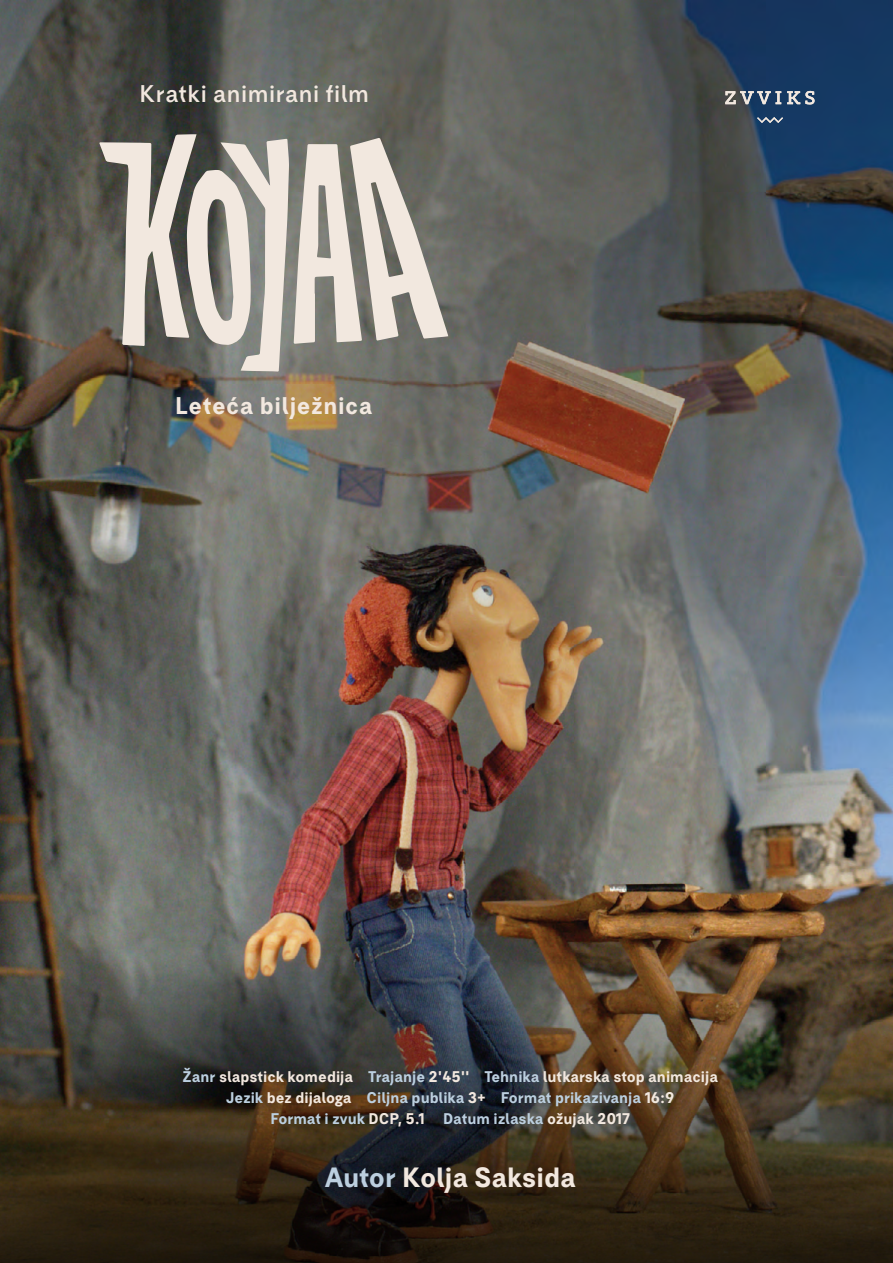
<style>
.page{position:relative;width:893px;height:1263px;background:#fff}
.page>*{position:absolute;margin:0;border:0;box-sizing:border-box;transform-origin:0 0}
.t1{font:700 27px "BC Falster Grotesk RB";letter-spacing:-.005em;color:#f2e8df}
.t2{font:700 23.4px "BC Falster Grotesk LM";letter-spacing:.02em;color:#f2e8df}
.t3{font:700 23.4px "BC Falster Grotesk RB";letter-spacing:.02em;color:#f2e8df}
.t4{font:700 15px/21px "BC Falster Grotesk RB";color:#f2e8df;text-align:center}
.s1{color:#bccfdf}
</style>
<div class="page">
<img style="left:0;top:0;width:893px;height:926px">
<svg style="left:787px;top:91px;width:28px;height:14px"></svg>
<svg style="left:757px;top:117px;width:26px;height:6px"></svg>
<svg style="left:725px;top:91px;width:56px;height:13px"></svg>
<img style="left:0;top:926px;width:893px;height:337px">
<svg style="left:99px;top:134px;width:349px;height:238px;background:#a6a29a"></svg>
<h2 class="t2" style="left:140px;top:78px;width:231px">Kratki animirani film</h2>
<h2 class="t3" style="left:175px;top:390px;width:199px">Leteća bilježnica</h2>
<p class="t4" style="left:183px;top:1066px;width:537px"><span class="s1">Žanr</span> slapstick komedija <span class="s1">Trajanje</span> 2'45'' <span class="s1">Tehnika</span> lutkarska stop animacija<br><span class="s1">Jezik</span> bez dijaloga <span class="s1">Ciljna publika</span> 3+ <span class="s1">Format prikazivanja</span> 16:9<br><span class="s1">Format i zvuk</span> DCP, 5.1 <span class="s1">Datum izlaska</span> ožujak 2017</p>
<h1 class="t1" style="left:325px;top:1160px;width:252px"><span class="s1">Autor</span> Kolja Saksida</h1>
</div>
